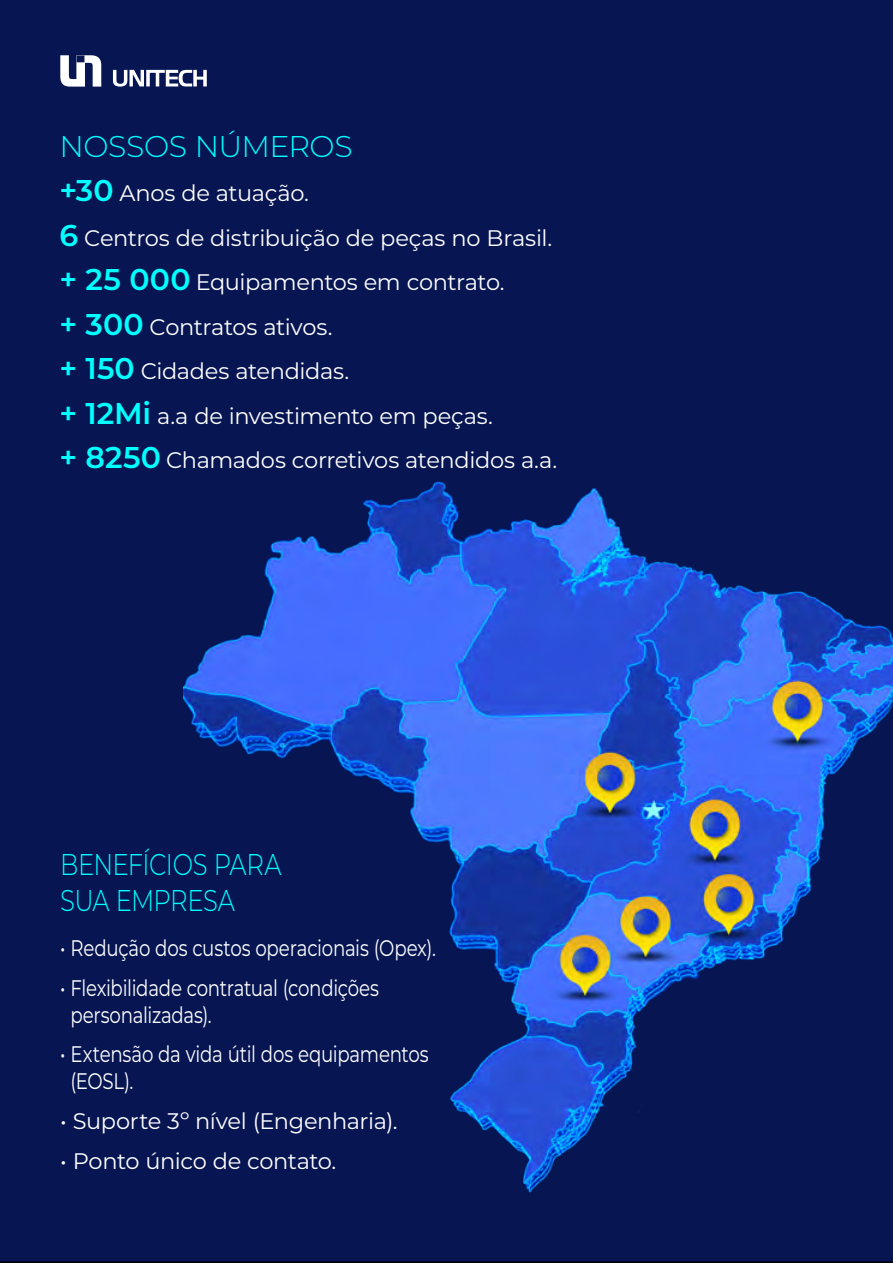
<style>
.page{position:relative;width:893px;height:1263px;background:#071653}
.page>*{position:absolute;margin:0;border:0;box-sizing:border-box;transform-origin:0 0}
.título{font:300 30px/36px "Montserrat";letter-spacing:-.025em;color:#0ff;scale:.81 1}
.TXT{font:300 30px "Montserrat";letter-spacing:-.015em;color:#0ff}
.TXT-2{font:22.5px "Montserrat";letter-spacing:-.015em;color:#fff}
.TXT-3{font:22.5px/27px "Montserrat";letter-spacing:-.015em;color:#fff;scale:.81 1}
.s1{font-weight:600;font-size:30px;color:#0ff}
</style>
<div class="page">
<img style="left:183px;top:468px;width:710px;height:727px">
<svg style="left:113px;top:70px;width:94px;height:17px"></svg>
<svg style="left:60px;top:55px;width:41px;height:32px"></svg>
<p class="TXT" style="left:60px;top:126px;width:295px">NOSSOS NÚMEROS</p>
<p class="TXT-2" style="left:60px;top:178px;width:251px"><span class="s1">+30</span> Anos de atuação.</p>
<p class="TXT-2" style="left:60px;top:222px;width:494px"><span class="s1">6</span> Centros de distribuição de peças no Brasil.</p>
<p class="TXT-2" style="left:60px;top:267px;width:447px"><span class="s1">+ 25 000</span> Equipamentos em contrato.</p>
<p class="TXT-2" style="left:60px;top:311px;width:275px"><span class="s1">+ 300</span> Contratos ativos.</p>
<p class="TXT-2" style="left:60px;top:356px;width:291px"><span class="s1">+ 150</span> Cidades atendidas.</p>
<p class="TXT-2" style="left:60px;top:400px;width:435px"><span class="s1">+ 12Mi</span> a.a de investimento em peças.</p>
<p class="TXT-2" style="left:60px;top:445px;width:499px"><span class="s1">+ 8250</span> Chamados corretivos atendidos a.a.</p>
<p class="título" style="left:60px;top:845px;width:275px">BENEFÍCIOS PARA<br>SUA EMPRESA</p>
<p class="TXT-3" style="left:60px;top:933px;width:465px">• Redução dos custos operacionais (Opex).</p>
<p class="TXT-3" style="left:70px;top:973px;width:383px;text-indent:-10px">• Flexibilidade contratual (condições personalizadas).</p>
<p class="TXT-3" style="left:70px;top:1040px;width:444px;text-indent:-10px">• Extensão da vida útil dos equipamentos (EOSL).</p>
<p class="TXT-2" style="left:60px;top:1105px;width:339px">• Suporte 3º nível (Engenharia).</p>
<p class="TXT-2" style="left:60px;top:1145px;width:278px">• Ponto único de contato.</p>
</div>
